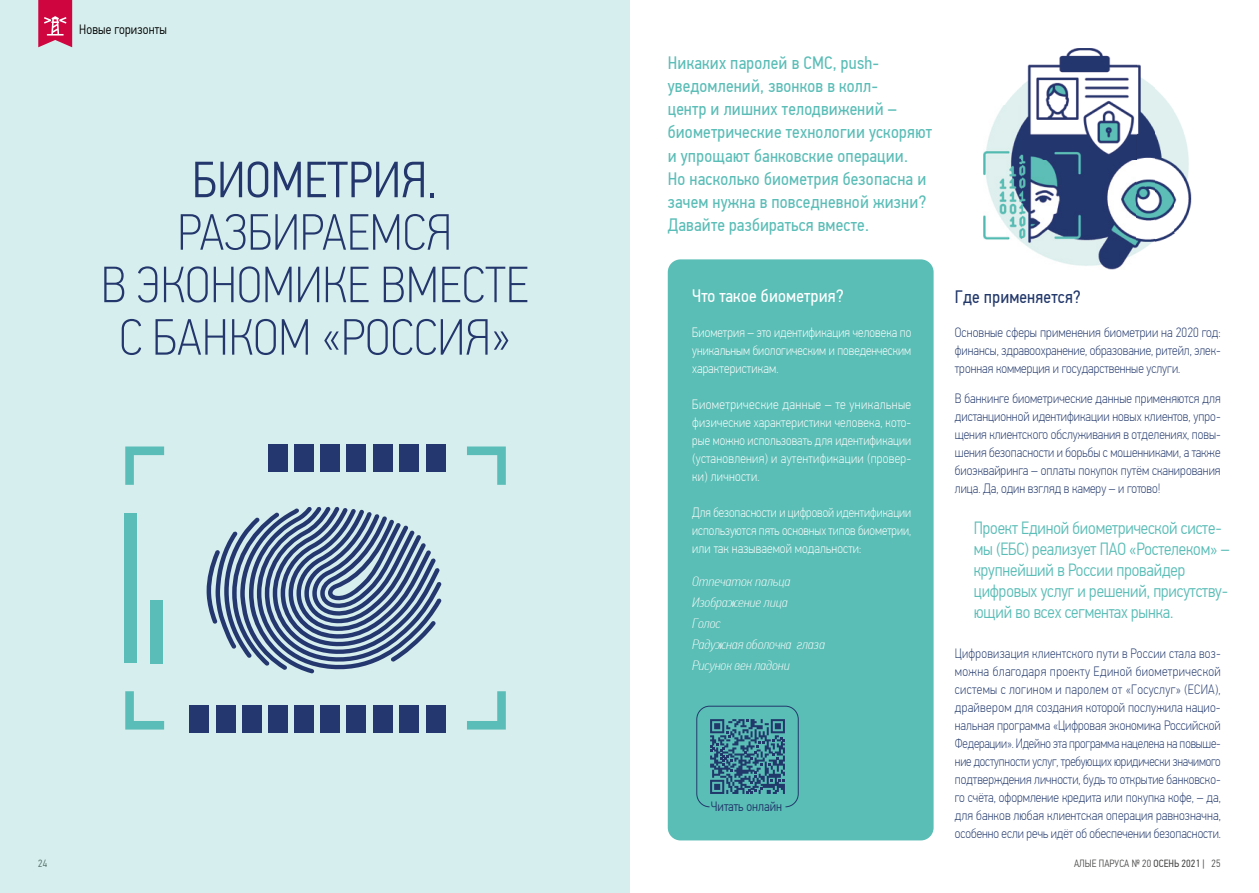
<style>
.page{position:relative;width:1259px;height:893px;background:#fff}
.page>*{position:absolute;margin:0;border:0;box-sizing:border-box;transform-origin:0 0}
.t1{font:100 51px/52.5px "PF Din Text Cond Pro";letter-spacing:.005em;color:#24376c;text-align:center}
.t2{font:300 51px "PF Din Text Cond Pro";letter-spacing:.005em;color:#24376c}
.t3{font:18px/23.2px "PF Din Text Cond Pro";letter-spacing:.01em;color:#5bbdb7}
.t4{font:18px "PF Din Text Cond Pro";letter-spacing:.01em;color:#fff}
.t5{font:18px "PF Din Text Cond Pro";letter-spacing:.01em;color:#22386b}
.t6{font:300 17.7px/21px "PF Din Text Cond Pro";letter-spacing:-.01em;color:#5bbdb7}
.t7{font:100 13.5px/18px "PF Din Text Cond Pro";color:#21386b;text-align:justify}
.t8{font:100 13.5px/18px "PF Din Text Cond Pro";color:#22386b;text-align:justify}
.t9{font:100 13.5px/18px "PF Din Text Cond Pro";letter-spacing:.01em;color:#fff;text-align:justify}
.t10{font:italic 100 13.5px/21px "PF Din Text Cond Pro";letter-spacing:.01em;color:#fff}
.t11{font:300 13.5px "PF Din Text Cond Pro";letter-spacing:.01em;color:#000}
.t12{font:300 13.5px "PF Din Text Cond Pro";color:#21386b}
.t13{font:300 10.5px "PF Din Text Cond Pro";letter-spacing:.005em;color:#4a4a49}
.s1{font-weight:400}
</style>
<div class="page">
<div style="left:0;top:0;width:629px;height:893px;background:#d6eeed"></div>
<div style="left:668px;top:259px;width:265px;height:581px;background:#5bbeb6;border-radius:13px"></div>
<svg style="left:38px;top:0;width:34px;height:47px;background:#d32e5f"></svg>
<div style="left:696px;top:706px;width:102px;height:101px;border:1px solid #21386b;border-radius:13px"></div>
<svg style="left:710px;top:719px;width:75px;height:75px"></svg>
<img style="left:1022px;top:49px;width:133px;height:220px">
<img style="left:983px;top:104px;width:39px;height:138px">
<img style="left:1155px;top:89px;width:19px;height:153px">
<img style="left:1174px;top:112px;width:18px;height:121px">
<img style="left:1006px;top:86px;width:16px;height:18px">
<svg style="left:125px;top:691px;width:39px;height:39px"></svg>
<svg style="left:125px;top:446px;width:39px;height:39px"></svg>
<svg style="left:467px;top:691px;width:39px;height:39px"></svg>
<svg style="left:467px;top:446px;width:39px;height:39px"></svg>
<div style="left:124px;top:513px;width:13px;height:150px;background:#5bbdb7"></div>
<div style="left:150px;top:600px;width:12px;height:63px;background:#5bbdb7"></div>
<div style="left:189px;top:705px;width:20px;height:28px;background:#24376e"></div>
<div style="left:268px;top:705px;width:20px;height:28px;background:#24376e"></div>
<div style="left:294px;top:705px;width:20px;height:28px;background:#24376e"></div>
<div style="left:320px;top:705px;width:20px;height:28px;background:#24376e"></div>
<div style="left:346px;top:705px;width:20px;height:28px;background:#24376e"></div>
<div style="left:372px;top:705px;width:20px;height:28px;background:#24376e"></div>
<div style="left:399px;top:705px;width:20px;height:28px;background:#24376e"></div>
<div style="left:268px;top:444px;width:20px;height:28px;background:#24376e"></div>
<div style="left:294px;top:444px;width:20px;height:28px;background:#24376e"></div>
<div style="left:320px;top:444px;width:20px;height:28px;background:#24376e"></div>
<div style="left:346px;top:444px;width:20px;height:28px;background:#24376e"></div>
<div style="left:372px;top:444px;width:20px;height:28px;background:#24376e"></div>
<div style="left:399px;top:444px;width:20px;height:28px;background:#24376e"></div>
<div style="left:425px;top:705px;width:20px;height:28px;background:#24376e"></div>
<div style="left:425px;top:444px;width:20px;height:28px;background:#24376e"></div>
<svg style="left:207px;top:507px;width:234px;height:166px"></svg>
<div style="left:216px;top:705px;width:20px;height:28px;background:#24376e"></div>
<div style="left:242px;top:705px;width:20px;height:28px;background:#24376e"></div>
<p class="t11" style="left:79px;top:22px;width:89px">Новые горизонты</p>
<h1 class="t2" style="left:192px;top:151px;width:246px">БИОМЕТРИЯ.</h1>
<h1 class="t1" style="left:101px;top:206px;width:429px">РАЗБИРАЕМСЯ<br>В ЭКОНОМИКЕ ВМЕСТЕ<br>С БАНКОМ «РОССИЯ»</h1>
<p class="t3" style="left:668px;top:51px;width:266px">Никаких паролей в СМС, push&shy;уведомлений, звонков в колл-<br>центр и лишних телодвижений – биометрические технологии ускоряют и упрощают банковские операции.<br>Но насколько биометрия безопасна и зачем нужна в повседневной жизни?<br>Давайте разбираться вместе.</p>
<h2 class="t4" style="left:692px;top:285px;width:153px">Что такое биометрия?</h2>
<h2 class="t5" style="left:955px;top:286px;width:127px">Где применяется?</h2>
<p class="t9" style="left:692px;top:323px;width:221px">Биометрия – это идентификация человека по уникальным биологическим и поведенческим характеристикам.</p>
<p class="t9" style="left:692px;top:395px;width:220px">Биометрические данные – те уникальные физические характеристики человека, кото&shy;рые можно использовать для идентификации (установления) и аутентификации (провер&shy;ки) личности.</p>
<p class="t9" style="left:692px;top:503px;width:220px">Для безопасности и цифровой идентификации используются пять основных типов биометрии, или так называемой модальности:</p>
<p class="t10" style="left:692px;top:570px;width:134px">Отпечаток пальца<br>Изображение лица<br>Голос<br>Радужная оболочка глаза<br>Рисунок вен ладони</p>
<p class="t12" style="left:711px;top:798px;width:73px">Читать онлайн</p>
<p class="t8" style="left:955px;top:323px;width:267px">Основные сферы применения биометрии на 2020 год: финансы, здравоохранение, образование, ритейл, элек&shy;тронная коммерция и государственные услуги.</p>
<p class="t8" style="left:955px;top:389px;width:267px">В банкинге биометрические данные применяются для дистанционной идентификации новых клиентов, упро&shy;щения клиентского обслуживания в отделениях, повы&shy;шения безопасности и борьбы с мошенниками, а также биоэквайринга – оплаты покупок путём сканирования лица. Да, один взгляд в камеру – и готово!</p>
<h3 class="t6" style="left:973px;top:518px;width:257px">Проект Единой биометрической систе&shy;мы (ЕБС) реализует ПАО «Ростелеком» – крупнейший в России провайдер цифровых услуг и решений, присутству&shy;ющий во всех сегментах рынка.</h3>
<p class="t7" style="left:955px;top:644px;width:267px">Цифровизация клиентского пути в России стала воз&shy;можна благодаря проекту Единой биометрической системы с логином и паролем от «Госуслуг» (ЕСИА), драйвером для создания которой послужила нацио&shy;нальная программа «Цифровая экономика Российской Федерации». Идейно эта программа нацелена на повыше&shy;ние доступности услуг, требующих юридически значимого подтверждения личности, будь то открытие банковско&shy;го счёта, оформление кредита или покупка кофе, – да, для банков любая клиентская операция равнозначна, особенно если речь идёт об обеспечении безопасности.</p>
<p class="t13" style="left:38px;top:858px;width:10px">24</p>
<p class="t13" style="left:1074px;top:858px;width:148px">АЛЫЕ ПАРУСА № 20 <span class="s1">ОСЕНЬ 2021 |</span> 25</p>
</div>
